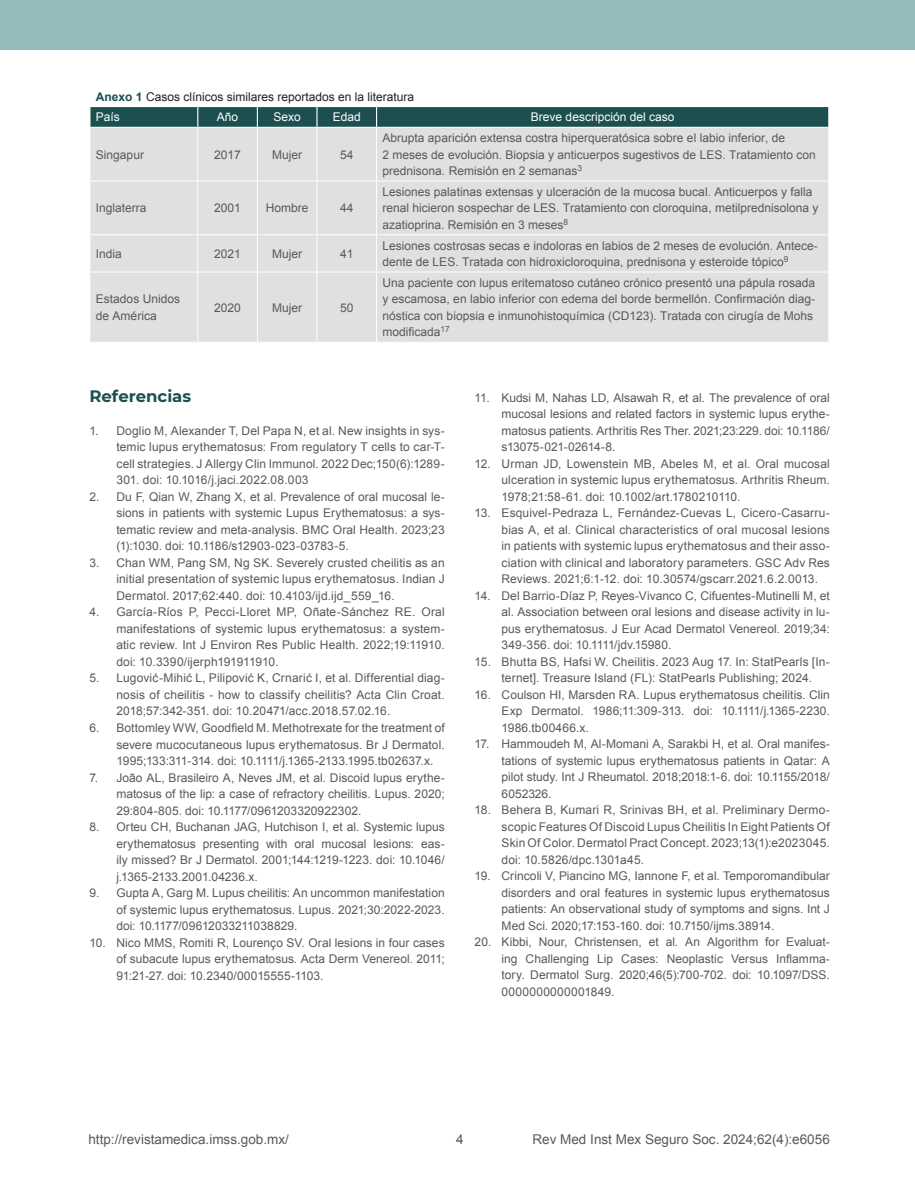
<style>
.page{position:relative;width:915px;height:1191px;background:#fff}
.page>*{position:absolute;margin:0;border:0;box-sizing:border-box;transform-origin:0 0}
.t1{font:700 16.5px "Montserrat";color:#1c4f4f}
.t2{font:13.5px "Arial";color:#58595b}
.t3{font:12px/16.5px "Arial";color:#58595b;text-align:justify}
.t4{font:12px/20.7px "Arial";color:#231f20}
.t5{font:12px "Arial";color:#fff}
.s1{font-weight:700;color:#1c4f4f}
.s2{color:#fff}
</style>
<div class="page">
<div style="left:0;top:0;width:914px;height:50px;background:#93bbbb"></div>
<div style="left:90px;top:128px;width:738px;height:214px;background:#dee1de"></div>
<hr style="left:197px;top:128px;width:1px;height:53px;background:#fff">
<hr style="left:257px;top:128px;width:1px;height:53px;background:#fff">
<hr style="left:316px;top:128px;width:1px;height:53px;background:#fff">
<hr style="left:376px;top:128px;width:1px;height:53px;background:#fff">
<hr style="left:197px;top:181px;width:1px;height:53px;background:#fff">
<hr style="left:257px;top:181px;width:1px;height:53px;background:#fff">
<hr style="left:316px;top:181px;width:1px;height:53px;background:#fff">
<hr style="left:376px;top:181px;width:1px;height:53px;background:#fff">
<hr style="left:197px;top:235px;width:1px;height:37px;background:#fff">
<hr style="left:257px;top:235px;width:1px;height:37px;background:#fff">
<hr style="left:316px;top:235px;width:1px;height:37px;background:#fff">
<hr style="left:376px;top:235px;width:1px;height:37px;background:#fff">
<hr style="left:197px;top:272px;width:1px;height:70px;background:#fff">
<hr style="left:257px;top:272px;width:1px;height:70px;background:#fff">
<hr style="left:316px;top:272px;width:1px;height:70px;background:#fff">
<hr style="left:376px;top:272px;width:1px;height:70px;background:#fff">
<hr style="left:89px;top:181px;width:109px;height:1px;background:#fff">
<hr style="left:198px;top:181px;width:59px;height:1px;background:#fff">
<hr style="left:257px;top:181px;width:60px;height:1px;background:#fff">
<hr style="left:317px;top:181px;width:59px;height:1px;background:#fff">
<hr style="left:376px;top:181px;width:452px;height:1px;background:#fff">
<hr style="left:89px;top:234px;width:109px;height:1px;background:#fff">
<hr style="left:198px;top:234px;width:59px;height:1px;background:#fff">
<hr style="left:257px;top:234px;width:60px;height:1px;background:#fff">
<hr style="left:317px;top:234px;width:59px;height:1px;background:#fff">
<hr style="left:376px;top:234px;width:452px;height:1px;background:#fff">
<hr style="left:89px;top:272px;width:109px;height:1px;background:#fff">
<hr style="left:198px;top:272px;width:59px;height:1px;background:#fff">
<hr style="left:257px;top:272px;width:60px;height:1px;background:#fff">
<hr style="left:317px;top:272px;width:59px;height:1px;background:#fff">
<hr style="left:376px;top:272px;width:452px;height:1px;background:#fff">
<svg style="left:90px;top:106px;width:739px;height:21px;background:#2b5b5b"></svg>
<p class="t4" style="left:96px;top:86px;width:320px"><span class="s1">Anexo 1</span> Casos clínicos similares reportados en la literatura<br><span class="s2">País</span></p>
<p class="t5" style="left:217px;top:109px;width:23px">Año</p>
<p class="t5" style="left:273px;top:109px;width:29px">Sexo</p>
<p class="t5" style="left:332px;top:109px;width:30px">Edad</p>
<p class="t5" style="left:530px;top:109px;width:145px">Breve descripción del caso</p>
<p class="t3" style="left:96px;top:146px;width:50px">Singapur</p>
<p class="t3" style="left:214px;top:146px;width:28px">2017</p>
<p class="t3" style="left:272px;top:146px;width:31px">Mujer</p>
<p class="t3" style="left:340px;top:146px;width:15px">54</p>
<p class="t3" style="left:96px;top:200px;width:52px">Inglaterra</p>
<p class="t3" style="left:214px;top:200px;width:28px">2001</p>
<p class="t3" style="left:266px;top:200px;width:44px">Hombre</p>
<p class="t3" style="left:340px;top:200px;width:15px">44</p>
<p class="t3" style="left:382px;top:130px;width:434px;text-align:left">Abrupta aparición extensa costra hiperqueratósica sobre el labio inferior, de<br>2 meses de evolución. Biopsia y anticuerpos sugestivos de LES. Tratamiento con prednisona. Remisión en 2 semanas<sup>3</sup></p>
<p class="t3" style="left:382px;top:183px;width:437px;text-align:left">Lesiones palatinas extensas y ulceración de la mucosa bucal. Anticuerpos y falla renal hicieron sospechar de LES. Tratamiento con cloroquina, metilprednisolona y azatioprina. Remisión en 3 meses<sup>8</sup></p>
<p class="t3" style="left:96px;top:245px;width:28px">India</p>
<p class="t3" style="left:214px;top:245px;width:28px">2021</p>
<p class="t3" style="left:272px;top:245px;width:31px">Mujer</p>
<p class="t3" style="left:340px;top:245px;width:15px">41</p>
<p class="t3" style="left:382px;top:237px;width:436px">Lesiones costrosas secas e indoloras en labios de 2 meses de evolución. Antece&shy;dente de LES. Tratada con hidroxicloroquina, prednisona y esteroide tópico<sup>9</sup></p>
<p class="t3" style="left:96px;top:291px;width:86px">Estados Unidos de América</p>
<p class="t3" style="left:214px;top:299px;width:28px">2020</p>
<p class="t3" style="left:272px;top:299px;width:31px">Mujer</p>
<p class="t3" style="left:340px;top:299px;width:15px">50</p>
<p class="t3" style="left:382px;top:274px;width:434px;text-align:left">Una paciente con lupus eritematoso cutáneo crónico presentó una pápula rosada y escamosa, en labio inferior con edema del borde bermellón. Confirmación diag&shy;nóstica con biopsia e inmunohistoquímica (CD123). Tratada con cirugía de Mohs modificada<sup>17</sup></p>
<h1 class="t1" style="left:89px;top:384px;width:103px">Referencias</h1>
<p class="t3" style="left:116px;top:422px;width:330px;text-indent:-27px">1. Doglio M, Alexander T, Del Papa N, et al. New insights in sys&shy;temic lupus erythematosus: From regulatory T cells to car-T&shy;cell strategies. J Allergy Clin Immunol. 2022 Dec;150(6):1289- 301. doi: 10.1016/j.jaci.2022.08.003</p>
<p class="t3" style="left:116px;top:488px;width:330px;text-indent:-27px">2. Du F, Qian W, Zhang X, et al. Prevalence of oral mucosal le&shy;sions in patients with systemic Lupus Erythematosus: a sys&shy;tematic review and meta-analysis. BMC Oral Health. 2023;23 (1):1030. doi: 10.1186/s12903-023-03783-5.</p>
<p class="t3" style="left:116px;top:554px;width:330px;text-indent:-27px">3. Chan WM, Pang SM, Ng SK. Severely crusted cheilitis as an initial presentation of systemic lupus erythematosus. Indian J Dermatol. 2017;62:440. doi: 10.4103/ijd.ijd_559_16.</p>
<p class="t3" style="left:116px;top:604px;width:330px;text-indent:-27px">4. García-Ríos P, Pecci-Lloret MP, Oñate-Sánchez RE. Oral manifestations of systemic lupus erythematosus: a system&shy;atic review. Int J Environ Res Public Health. 2022;19:11910. doi: 10.3390/ijerph191911910.</p>
<p class="t3" style="left:116px;top:670px;width:330px;text-indent:-27px">5. Lugović-Mihić L, Pilipović K, Crnarić I, et al. Differential diag&shy;nosis of cheilitis - how to classify cheilitis? Acta Clin Croat.<br>2018;57:342-351. doi: 10.20471/acc.2018.57.02.16.</p>
<p class="t3" style="left:116px;top:719px;width:330px;text-indent:-27px">6. Bottomley WW, Goodfield M. Methotrexate for the treatment of severe mucocutaneous lupus erythematosus. Br J Dermatol.<br>1995;133:311-314. doi: 10.1111/j.1365-2133.1995.tb02637.x.</p>
<p class="t3" style="left:116px;top:769px;width:330px;text-indent:-27px">7. João AL, Brasileiro A, Neves JM, et al. Discoid lupus erythe&shy;matosus of the lip: a case of refractory cheilitis. Lupus. 2020; 29:804-805. doi: 10.1177/0961203320922302.</p>
<p class="t3" style="left:116px;top:818px;width:330px;text-indent:-27px">8. Orteu CH, Buchanan JAG, Hutchison I, et al. Systemic lupus erythematosus presenting with oral mucosal lesions: eas&shy;ily missed? Br J Dermatol. 2001;144:1219-1223. doi: 10.1046/ j.1365-2133.2001.04236.x.</p>
<p class="t3" style="left:116px;top:884px;width:330px;text-indent:-27px">9. Gupta A, Garg M. Lupus cheilitis: An uncommon manifestation of systemic lupus erythematosus. Lupus. 2021;30:2022-2023. doi: 10.1177/09612033211038829.</p>
<p class="t3" style="left:116px;top:934px;width:330px;text-indent:-27px">10. Nico MMS, Romiti R, Lourenço SV. Oral lesions in four cases of subacute lupus erythematosus. Acta Derm Venereol. 2011; 91:21-27. doi: 10.2340/00015555-1103.</p>
<p class="t3" style="left:501px;top:389px;width:330px;text-indent:-27px">11. Kudsi M, Nahas LD, Alsawah R, et al. The prevalence of oral mucosal lesions and related factors in systemic lupus erythe&shy;matosus patients. Arthritis Res Ther. 2021;23:229. doi: 10.1186/ s13075-021-02614-8.</p>
<p class="t3" style="left:501px;top:455px;width:330px;text-indent:-27px">12. Urman JD, Lowenstein MB, Abeles M, et al. Oral mucosal ulceration in systemic lupus erythematosus. Arthritis Rheum.<br>1978;21:58-61. doi: 10.1002/art.1780210110.</p>
<p class="t3" style="left:501px;top:505px;width:330px;text-indent:-27px">13. Esquivel-Pedraza L, Fernández-Cuevas L, Cicero-Casarru&shy;bias A, et al. Clinical characteristics of oral mucosal lesions in patients with systemic lupus erythematosus and their asso&shy;ciation with clinical and laboratory parameters. GSC Adv Res Reviews. 2021;6:1-12. doi: 10.30574/gscarr.2021.6.2.0013.</p>
<p class="t3" style="left:501px;top:587px;width:330px;text-indent:-27px">14. Del Barrio-Díaz P, Reyes-Vivanco C, Cifuentes-Mutinelli M, et al. Association between oral lesions and disease activity in lu&shy;pus erythematosus. J Eur Acad Dermatol Venereol. 2019;34:<br>349-356. doi: 10.1111/jdv.15980.</p>
<p class="t3" style="left:501px;top:653px;width:330px;text-indent:-27px">15. Bhutta BS, Hafsi W. Cheilitis. 2023 Aug 17. In: StatPearls [In&shy;ternet]. Treasure Island (FL): StatPearls Publishing; 2024.</p>
<p class="t3" style="left:501px;top:686px;width:330px;text-indent:-27px">16. Coulson HI, Marsden RA. Lupus erythematosus cheilitis. Clin Exp Dermatol. 1986;11:309-313. doi: 10.1111/j.1365-2230.<br>1986.tb00466.x.</p>
<p class="t3" style="left:501px;top:736px;width:330px;text-indent:-27px">17. Hammoudeh M, Al-Momani A, Sarakbi H, et al. Oral manifes&shy;tations of systemic lupus erythematosus patients in Qatar: A pilot study. Int J Rheumatol. 2018;2018:1-6. doi: 10.1155/2018/ 6052326.</p>
<p class="t3" style="left:501px;top:802px;width:330px;text-indent:-27px">18. Behera B, Kumari R, Srinivas BH, et al. Preliminary Dermo&shy;scopic Features Of Discoid Lupus Cheilitis In Eight Patients Of Skin Of Color. Dermatol Pract Concept. 2023;13(1):e2023045. doi: 10.5826/dpc.1301a45.</p>
<p class="t3" style="left:501px;top:868px;width:330px;text-indent:-27px">19. Crincoli V, Piancino MG, Iannone F, et al. Temporomandibular disorders and oral features in systemic lupus erythematosus patients: An observational study of symptoms and signs. Int J Med Sci. 2020;17:153-160. doi: 10.7150/ijms.38914.</p>
<p class="t3" style="left:501px;top:934px;width:330px;text-indent:-27px">20. Kibbi, Nour, Christensen, et al. An Algorithm for Evaluat&shy;ing Challenging Lip Cases: Neoplastic Versus Inflamma&shy;tory. Dermatol Surg. 2020;46(5):700-702. doi: 10.1097/DSS.<br>0000000000001849.</p>
<p class="t2" style="left:88px;top:1130px;width:202px">http://revistamedica.imss.gob.mx/</p>
<p class="t2" style="left:456px;top:1130px;width:9px">4</p>
<p class="t2" style="left:532px;top:1130px;width:299px">Rev Med Inst Mex Seguro Soc. 2024;62(4):e6056</p>
</div>
